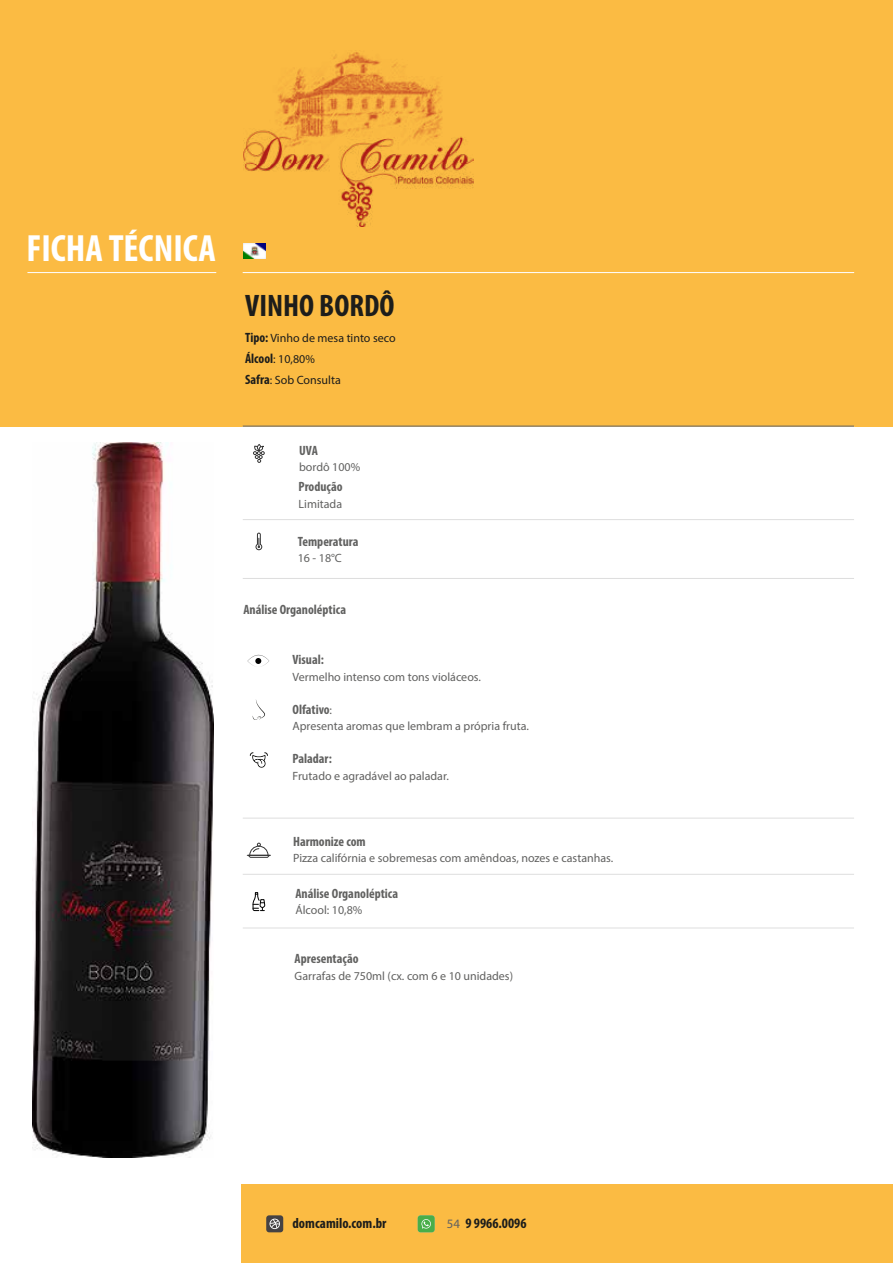
<style>
.page{position:relative;width:893px;height:1263px;background:#fff}
.page>*{position:absolute;margin:0;border:0;box-sizing:border-box;transform-origin:0 0}
.t1{font:700 condensed 38.1px "Myriad Pro";color:#fff}
.t2{font:700 condensed 31.2px "Myriad Pro";color:#1d1d1b}
.t3{font:700 condensed 14.4px "Myriad Pro";color:#1d1d1b}
.t4{font:700 condensed 13.5px "Myriad Pro";color:#616160}
.t5{font:12px "Myriad Pro";color:#616160}
.t6{font:12px/21px "Myriad Pro";color:#1d1d1b}
.s1{font-weight:700;font-stretch:condensed;font-size:13.5px}
.s2{font-weight:400;font-stretch:normal;font-size:12px}
.s3{font-weight:400;font-stretch:normal;font-size:12.9px;color:#616160}
</style>
<div class="page">
<div style="left:0;top:0;width:893px;height:426px;background:#fbbb43"></div>
<div style="left:242px;top:1185px;width:651px;height:78px;background:#fbbb43"></div>
<div style="left:266px;top:1215px;width:17px;height:17px;background:#454243;border-radius:3px"></div>
<svg style="left:269px;top:1218px;width:11px;height:11px"></svg>
<img style="left:244px;top:52px;width:229px;height:174px">
<img style="left:243px;top:243px;width:22px;height:15px">
<hr style="left:243px;top:272px;width:611px;height:1px;background:#fff">
<hr style="left:28px;top:272px;width:188px;height:1px;background:#fff">
<hr style="left:243px;top:519px;width:611px;height:1px;background:#dedede">
<hr style="left:243px;top:426px;width:611px;height:1px;background:#616160">
<hr style="left:243px;top:578px;width:611px;height:1px;background:#dedede">
<hr style="left:243px;top:818px;width:611px;height:1px;background:#dedede">
<hr style="left:243px;top:874px;width:611px;height:1px;background:#dedede">
<hr style="left:243px;top:928px;width:611px;height:1px;background:#dedede">
<div style="left:418px;top:1215px;width:17px;height:17px;background:#49ae49;border-radius:3px"></div>
<svg style="left:421px;top:1219px;width:10px;height:9px"></svg>
<svg style="left:246px;top:843px;width:25px;height:15px"></svg>
<svg style="left:253px;top:444px;width:12px;height:19px"></svg>
<svg style="left:252px;top:892px;width:13px;height:19px"></svg>
<svg style="left:255px;top:532px;width:7px;height:18px"></svg>
<svg style="left:253px;top:699px;width:12px;height:21px"></svg>
<svg style="left:250px;top:752px;width:18px;height:16px"></svg>
<svg style="left:247px;top:655px;width:22px;height:11px"></svg>
<img style="left:32px;top:443px;width:181px;height:715px">
<h1 class="t1" style="left:27px;top:224px;width:191px">FICHA TÉCNICA</h1>
<h2 class="t2" style="left:245px;top:286px;width:151px">VINHO BORDÔ</h2>
<p class="t6" style="left:245px;top:328px;width:152px"><span class="s1">Tipo:</span> Vinho de mesa tinto seco<br><span class="s1">Álcool</span>: 10,80%<br><span class="s1">Safra</span>: Sob Consulta</p>
<p class="t4" style="left:299px;top:442px;width:20px">UVA</p>
<p class="t5" style="left:299px;top:460px;width:63px">bordô 100%</p>
<p class="t4" style="left:299px;top:478px;width:46px">Produção</p>
<p class="t5" style="left:299px;top:496px;width:45px">Limitada</p>
<p class="t4" style="left:298px;top:533px;width:62px">Temperatura</p>
<p class="t5" style="left:298px;top:551px;width:46px">16 - 18°C</p>
<p class="t4" style="left:243px;top:601px;width:104px">Análise Organoléptica</p>
<p class="t4" style="left:292px;top:651px;width:33px">Visual:</p>
<p class="t5" style="left:292px;top:669px;width:190px">Vermelho intenso com tons violáceos.</p>
<p class="t4" style="left:292px;top:701px;width:41px">Olfativo<span class="s2">:</span></p>
<p class="t5" style="left:292px;top:719px;width:238px">Apresenta aromas que lembram a própria fruta.</p>
<p class="t4" style="left:292px;top:750px;width:41px">Paladar:</p>
<p class="t5" style="left:292px;top:768px;width:158px">Frutado e agradável ao paladar.</p>
<p class="t4" style="left:293px;top:833px;width:74px">Harmonize com</p>
<p class="t5" style="left:293px;top:851px;width:322px">Pizza califórnia e sobremesas com amêndoas, nozes e castanhas.</p>
<p class="t4" style="left:295px;top:885px;width:104px">Análise Organoléptica</p>
<p class="t5" style="left:295px;top:903px;width:68px">Álcool: 10,8%</p>
<p class="t4" style="left:295px;top:950px;width:65px">Apresentação</p>
<p class="t5" style="left:295px;top:968px;width:220px">Garrafas de 750ml (cx. com 6 e 10 unidades)</p>
<p class="t3" style="left:293px;top:1214px;width:95px">domcamilo.com.br</p>
<p class="t3" style="left:447px;top:1214px;width:81px"><span class="s3">54</span> 9 9966.0096</p>
</div>
